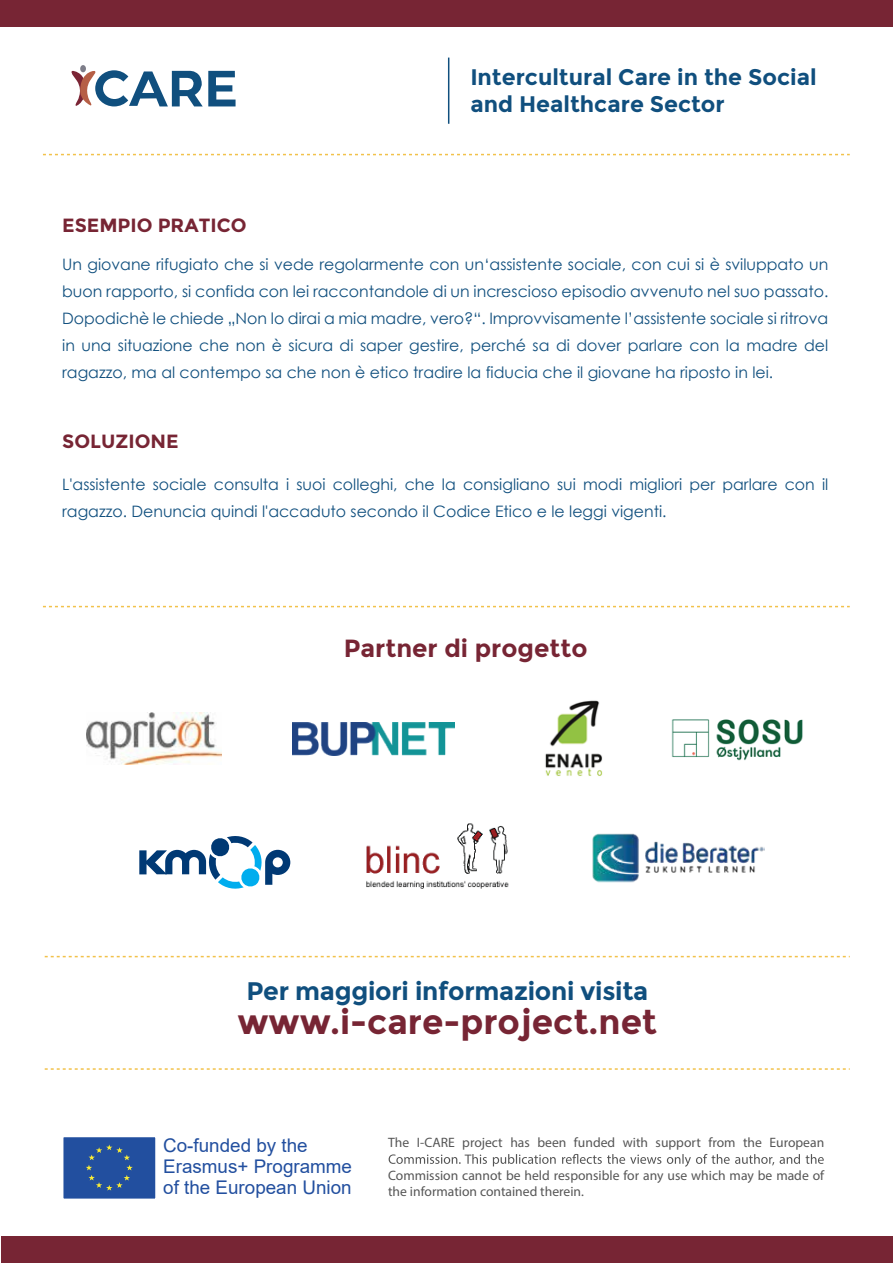
<style>
.page{position:relative;width:893px;height:1263px;background:#fff}
.page>*{position:absolute;margin:0;border:0;box-sizing:border-box;transform-origin:0 0}
.t1{font:700 34.65px "Montserrat";color:#772534}
.t2{font:700 25.35px "Montserrat";letter-spacing:-.01em;color:#104f7e}
.t3{font:700 24.9px "Montserrat";color:#772534}
.t4{font:700 22.5px/27px "Montserrat";color:#104f7e}
.t5{font:700 19.05px "Montserrat";color:#772534}
.t6{font:18.75px/21.1px "Arial";color:#224f9f}
.t7{font:15.75px/27px "Century Gothic";color:#104f7e;text-align:justify}
.t8{font:13.65px/16.4px "Myriad Pro";color:#565656}
</style>
<div class="page">
<div style="left:1px;top:0;width:892px;height:27px;background:#772534"></div>
<div style="left:80px;top:65px;width:6px;height:7px;background:#7d7d89;border-radius:50%"></div>
<svg style="left:71px;top:69px;width:165px;height:38px"></svg>
<div style="left:62px;top:1136px;width:95px;height:64px;background:#224f9f;border:2px solid #fff"></div>
<svg style="left:86px;top:1144px;width:47px;height:46px"></svg>
<svg style="left:389px;top:1154px;width:435px;height:13px"></svg>
<hr style="left:448px;top:58px;width:1px;height:66px;background:#104f7e">
<svg style="left:43px;top:154px;width:807px;height:1px"></svg>
<svg style="left:43px;top:606px;width:807px;height:1px"></svg>
<img style="left:87px;top:713px;width:134px;height:51px">
<img style="left:367px;top:823px;width:142px;height:66px">
<img style="left:292px;top:722px;width:162px;height:33px">
<img style="left:545px;top:700px;width:58px;height:76px">
<img style="left:671px;top:719px;width:132px;height:41px">
<img style="left:592px;top:833px;width:173px;height:50px">
<svg style="left:45px;top:956px;width:805px;height:1px"></svg>
<svg style="left:45px;top:1068px;width:805px;height:2px"></svg>
<div style="left:1px;top:1236px;width:892px;height:27px;background:#772534"></div>
<svg style="left:139px;top:836px;width:151px;height:53px"></svg>
<h3 class="t4" style="left:470px;top:64px;width:348px">Intercultural Care in the Social and Healthcare Sector</h3>
<p class="t5" style="left:62px;top:214px;width:186px">ESEMPIO PRATICO</p>
<p class="t7" style="left:62px;top:251px;width:768px">Un giovane rifugiato che si vede regolarmente con un‘assistente sociale, con cui si è sviluppato un buon rapporto, si confida con lei raccontandole di un increscioso episodio avvenuto nel suo passato.<br>Dopodichè le chiede „Non lo dirai a mia madre, vero?“. Improvvisamente l’assistente sociale si ritrova in una situazione che non è sicura di saper gestire, perché sa di dover parlare con la madre del ragazzo, ma al contempo sa che non è etico tradire la fiducia che il giovane ha riposto in lei.</p>
<p class="t5" style="left:62px;top:430px;width:118px">SOLUZIONE</p>
<p class="t7" style="left:62px;top:471px;width:768px">L'assistente sociale consulta i suoi colleghi, che la consigliano sui modi migliori per parlare con il ragazzo. Denuncia quindi l'accaduto secondo il Codice Etico e le leggi vigenti.</p>
<h3 class="t3" style="left:344px;top:633px;width:245px">Partner di progetto</h3>
<h2 class="t2" style="left:246px;top:975px;width:403px">Per maggiori informazioni visita</h2>
<h1 class="t1" style="left:237px;top:1001px;width:421px">www.i-care-project.net</h1>
<p class="t6" style="left:163px;top:1134px;width:190px">Co-funded by the<br>Erasmus+ Programme of the European Union</p>
<p class="t8" style="left:388px;top:1134px;width:438px">The I-CARE project has been funded with support from the European</p>
<p class="t8" style="left:388px;top:1167px;width:438px">Commission cannot be held responsible for any use which may be made of the information contained therein.</p>
</div>
